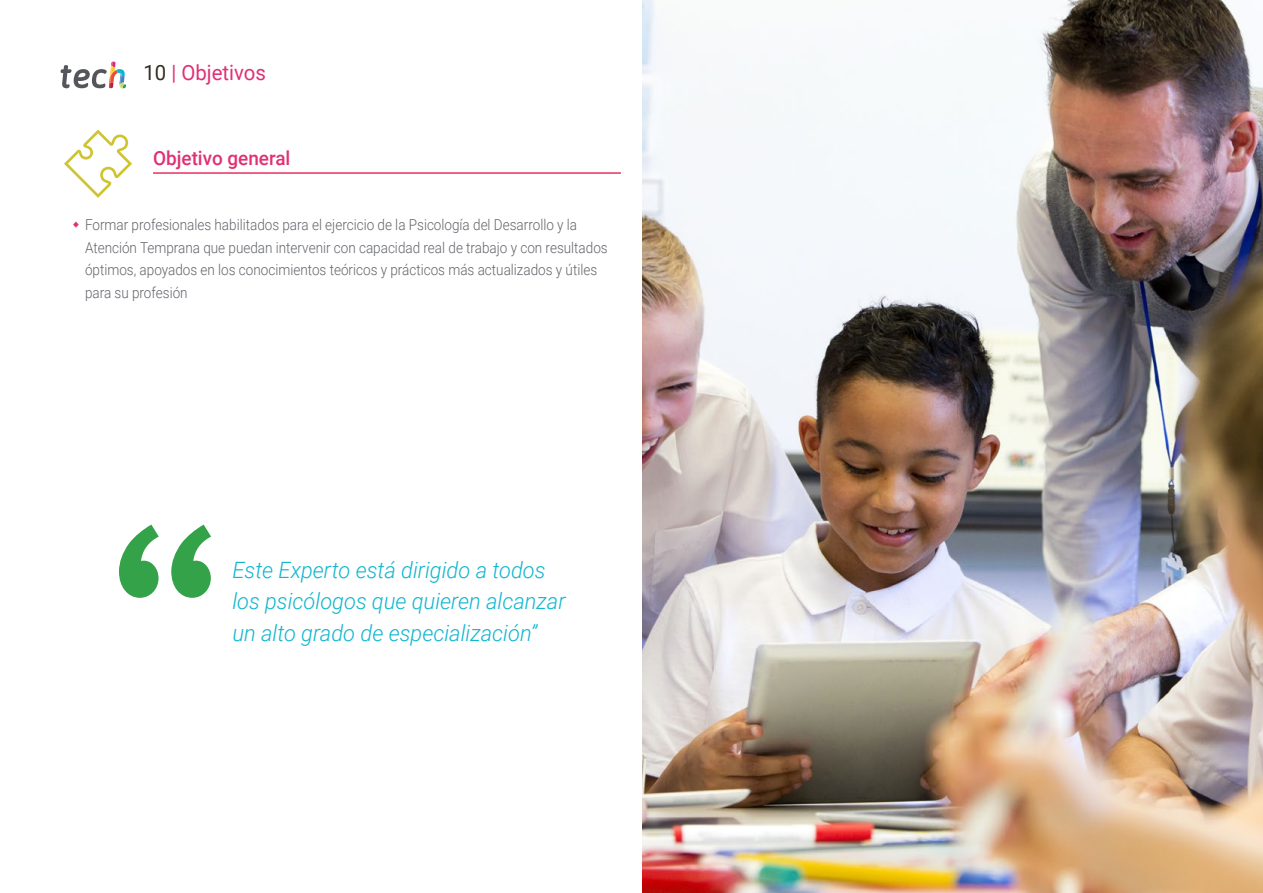
<style>
.page{position:relative;width:1263px;height:893px;background:#fff}
.page>*{position:absolute;margin:0;border:0;box-sizing:border-box;transform-origin:0 0}
.t1{font:italic 300 22.5px/31.5px "Roboto";color:#0fb6cf}
.t2{font:21px "Roboto";color:#df3174}
.t3{font:500 19.5px "Roboto";color:#df3174}
.t4{font:300 15px/22.5px "Roboto";color:#61646a;scale:.9 1}
.s1{color:#312e20}
</style>
<div class="page">
<hr style="left:153px;top:173px;width:468px;height:1px;background:#df3174">
<svg style="left:64px;top:130px;width:68px;height:68px"></svg>
<svg style="left:119px;top:525px;width:92px;height:73px"></svg>
<img style="left:642px;top:0;width:621px;height:893px">
<svg style="left:61px;top:62px;width:65px;height:27px"></svg>
<h2 class="t2" style="left:144px;top:57px;width:124px"><span class="s1">10</span> | Objetivos</h2>
<h3 class="t3" style="left:153px;top:144px;width:139px">Objetivo general</h3>
<p class="t4" style="left:85px;top:213px;width:582px">Formar profesionales habilitados para el ejercicio de la Psicología del Desarrollo y la Atención Temprana que puedan intervenir con capacidad real de trabajo y con resultados óptimos, apoyados en los conocimientos teóricos y prácticos más actualizados y útiles para su profesión</p>
<h1 class="t1" style="left:232px;top:553px;width:335px">Este Experto está dirigido a todos los psicólogos que quieren alcanzar un alto grado de especialización”</h1>
</div>
